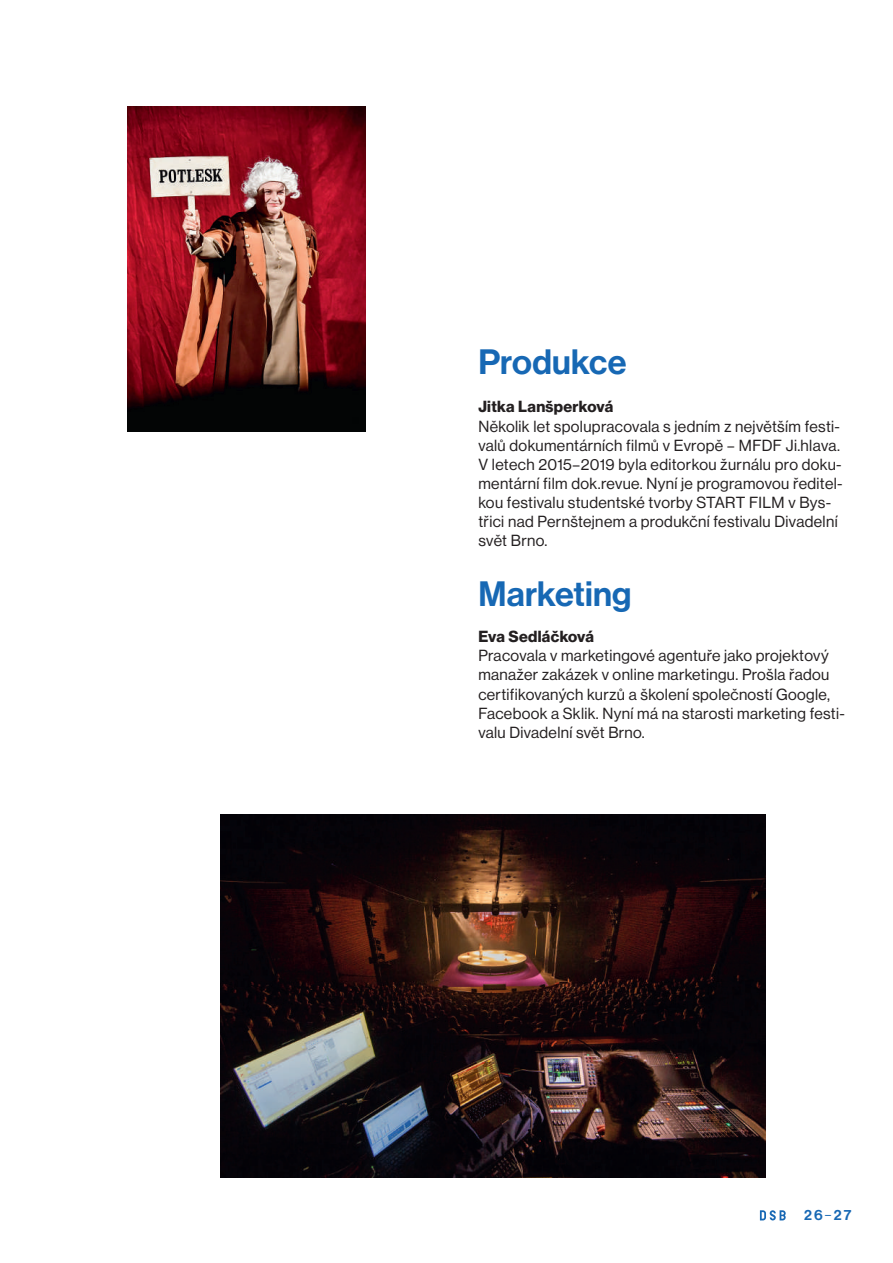
<style>
.page{position:relative;width:893px;height:1263px;background:#fff}
.page>*{position:absolute;margin:0;border:0;box-sizing:border-box;transform-origin:0 0}
.t1{font:500 34.5px "Haas Grot Disp 65";letter-spacing:.005em;color:#1768b4}
.t2{font:15.75px/19.2px "Haas Grot Disp 55 Roman";letter-spacing:.02em;color:#231f20}
.t3{font:700 15.75px "Haas Grot Disp 75";letter-spacing:.02em;color:#231f20}
.t4{font:500 13.95px "Haas Grot Disp 65";color:#1768b4}
.s1{font-family:"Haas Grot Disp 55 Roman";font-weight:400}
</style>
<div class="page">
<svg style="left:760px;top:1210px;width:26px;height:10px"></svg>
<img style="left:128px;top:106px;width:238px;height:326px">
<img style="left:220px;top:814px;width:545px;height:364px">
<h1 class="t1" style="left:478px;top:342px;width:150px">Produkce</h1>
<p class="t3" style="left:478px;top:398px;width:136px">Jitka Lanšperková</p>
<p class="t2" style="left:478px;top:417px;width:366px">Několik let spolupracovala s jedním z největším festi&shy;valů dokumentárních filmů v Evropě – MFDF Ji.hlava.<br>V letech 2015–2019 byla editorkou žurnálu pro doku&shy;mentární film dok.revue. Nyní je programovou ředitel&shy;kou festivalu studentské tvorby START FILM v Bys&shy;třici nad Pernštejnem a produkční festivalu Divadelní svět Brno.</p>
<h1 class="t1" style="left:478px;top:574px;width:155px">Marketing</h1>
<p class="t3" style="left:478px;top:627px;width:117px">Eva Sedláčková</p>
<p class="t2" style="left:478px;top:646px;width:368px">Pracovala v marketingové agentuře jako projektový manažer zakázek v online marketingu. Prošla řadou certifikovaných kurzů a školení společností Google, Facebook a Sklik. Nyní má na starosti marketing festi&shy;valu Divadelní svět Brno.</p>
<p class="t4" style="left:804px;top:1207px;width:49px">26<span class="s1">–</span>27</p>
</div>
